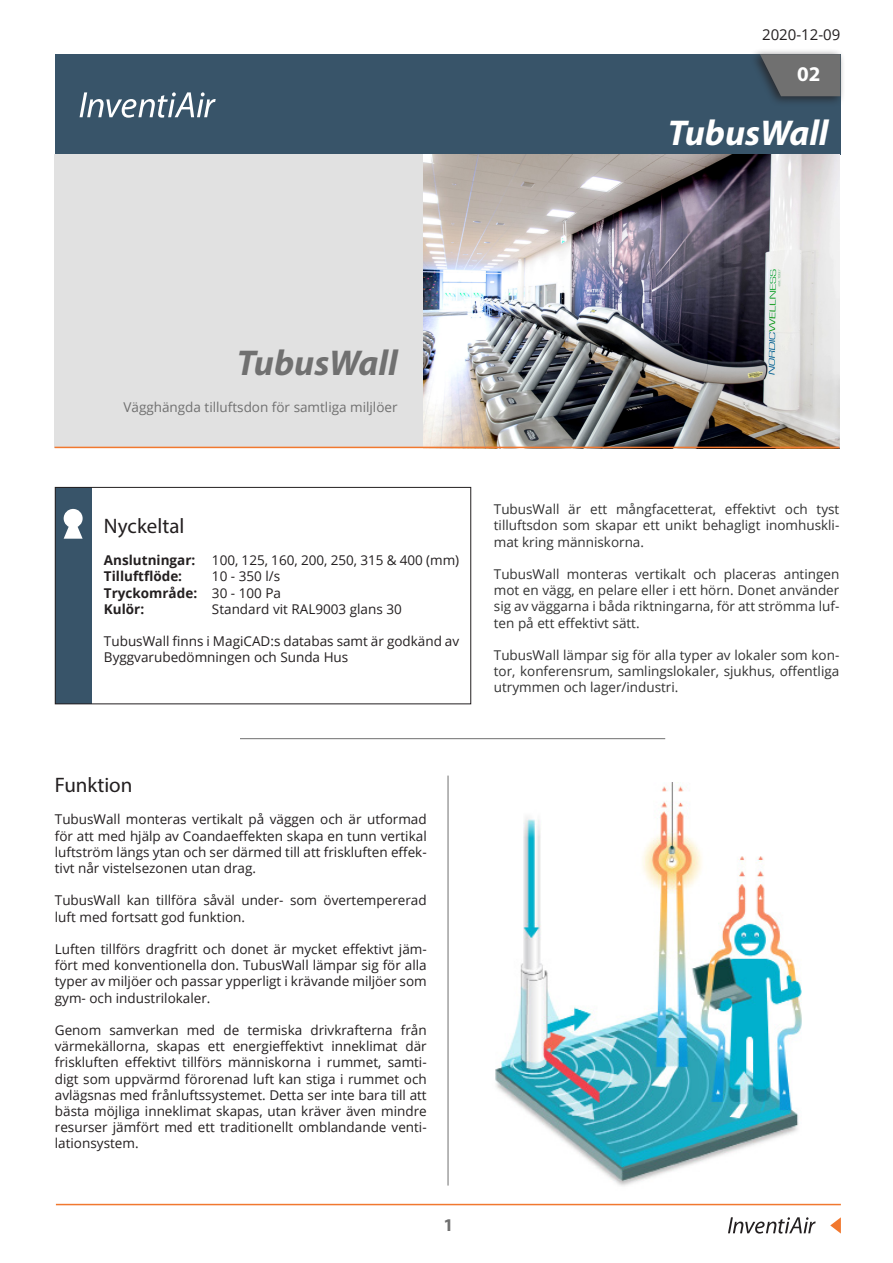
<style>
.page{position:relative;width:893px;height:1263px;background:#fff}
.page>*{position:absolute;margin:0;border:0;box-sizing:border-box;transform-origin:0 0}
.t1{font:italic 700 36px "Myriad Pro";color:#fff}
.t2{font:italic 700 36px "Myriad Pro";color:#707070}
.t3{font:21px "Myriad Pro";color:#231f20}
.t4{font:700 21px "Myriad Pro";color:#fff}
.t5{font:700 18px "Myriad Pro";color:#707070}
.t6{font:15px "Open Sans";color:#231f20}
.t7{font:13.5px/16.2px "Open Sans";color:#231f20;text-align:justify}
.t8{font:13.5px/16.2px "Open Sans";color:#323232;text-align:justify}
.t9{font:13.5px "Open Sans";color:#707070}
.t10{font:700 13.5px "Open Sans";color:#231f20}
.s1{font-weight:700}
.s2{font-weight:400}
</style>
<div class="page">
<div style="left:55px;top:54px;width:785px;height:101px;background:#385469"></div>
<svg style="left:80px;top:92px;width:136px;height:26px"></svg>
<div style="left:749px;top:48px;width:96px;height:59px;background:#231f20;opacity:.75"></div>
<svg style="left:760px;top:54px;width:80px;height:42px;background:#676a6c"></svg>
<div style="left:55px;top:155px;width:368px;height:293px;background:#e1e1e1"></div>
<img style="left:423px;top:155px;width:416px;height:292px">
<hr style="left:55px;top:447px;width:784px;height:1px;background:#f1782f">
<svg style="left:728px;top:1217px;width:88px;height:16px"></svg>
<svg style="left:830px;top:1217px;width:11px;height:16px"></svg>
<hr style="left:56px;top:1204px;width:785px;height:1px;background:#f1782f">
<div style="left:55px;top:487px;width:36px;height:217px;background:#385469"></div>
<div style="left:64px;top:509px;width:19px;height:19px;background:#fff;border-radius:50%"></div>
<svg style="left:64px;top:516px;width:19px;height:23px"></svg>
<div style="left:55px;top:487px;width:416px;height:217px;border:1px solid #231f20"></div>
<hr style="left:448px;top:775px;width:1px;height:410px;background:#707070">
<hr style="left:240px;top:738px;width:425px;height:1px;background:#707070">
<img style="left:495px;top:783px;width:307px;height:403px">
<p class="t6" style="left:762px;top:25px;width:80px">2020-12-09</p>
<p class="t4" style="left:797px;top:60px;width:25px">02</p>
<p class="t1" style="left:668px;top:109px;width:162px">TubusWall</p>
<p class="t2" style="left:237px;top:339px;width:162px">TubusWall</p>
<p class="t9" style="left:123px;top:398px;width:276px">Vägghängda tilluftsdon för samtliga miljlöer</p>
<p class="t3" style="left:104px;top:513px;width:82px">Nyckeltal</p>
<p class="t7" style="left:104px;top:552px;width:357px"><span class="s1">Anslutningar:</span> 100, 125, 160, 200, 250, 315 &amp; 400 (mm)</p>
<p class="t10" style="left:104px;top:567px;width:80px">Tilluftflöde:</p>
<p class="t7" style="left:212px;top:568px;width:70px">10 - 350 l/s</p>
<p class="t10" style="left:104px;top:583px;width:179px">Tryckområde: <span class="s2">30 - 100 Pa</span></p>
<p class="t10" style="left:104px;top:599px;width:42px">Kulör:</p>
<p class="t7" style="left:212px;top:600px;width:191px">Standard vit RAL9003 glans 30</p>
<p class="t7" style="left:104px;top:633px;width:357px">TubusWall finns i MagiCAD:s databas samt är godkänd av<br>Byggvarubedömningen och Sunda Hus</p>
<p class="t3" style="left:55px;top:772px;width:79px">Funktion</p>
<p class="t7" style="left:55px;top:811px;width:373px">TubusWall monteras vertikalt på väggen och är utformad för att med hjälp av Coandaeffekten skapa en tunn vertikal luftström längs ytan och ser därmed till att friskluften effek&shy;tivt når vistelsezonen utan drag.</p>
<p class="t7" style="left:55px;top:892px;width:373px">TubusWall kan tillföra såväl under- som övertempererad luft med fortsatt god funktion.</p>
<p class="t7" style="left:55px;top:941px;width:373px">Luften tillförs dragfritt och donet är mycket effektivt jäm&shy;fört med konventionella don. TubusWall lämpar sig för alla typer av miljöer och passar ypperligt i krävande miljöer som gym- och industrilokaler.</p>
<p class="t7" style="left:55px;top:1022px;width:373px">Genom samverkan med de termiska drivkrafterna från värmekällorna, skapas ett energieffektivt inneklimat där friskluften effektivt tillförs människorna i rummet, samti&shy;digt som uppvärmd förorenad luft kan stiga i rummet och avlägsnas med frånluftssystemet. Detta ser inte bara till att bästa möjliga inneklimat skapas, utan kräver även mindre resurser jämfört med ett traditionellt omblandande venti&shy;lationsystem.</p>
<p class="t5" style="left:443px;top:1213px;width:11px">1</p>
<p class="t8" style="left:494px;top:501px;width:347px">TubusWall är ett mångfacetterat, effektivt och tyst tilluftsdon som skapar ett unikt behagligt inomhuskli&shy;mat kring människorna.</p>
<p class="t8" style="left:494px;top:565px;width:347px">TubusWall monteras vertikalt och placeras antingen mot en vägg, en pelare eller i ett hörn. Donet använder sig av väggarna i båda riktningarna, för att strömma luf&shy;ten på ett effektivt sätt.</p>
<p class="t8" style="left:494px;top:646px;width:347px">TubusWall lämpar sig för alla typer av lokaler som kon&shy;tor, konferensrum, samlingslokaler, sjukhus, offentliga utrymmen och lager/industri.</p>
</div>
